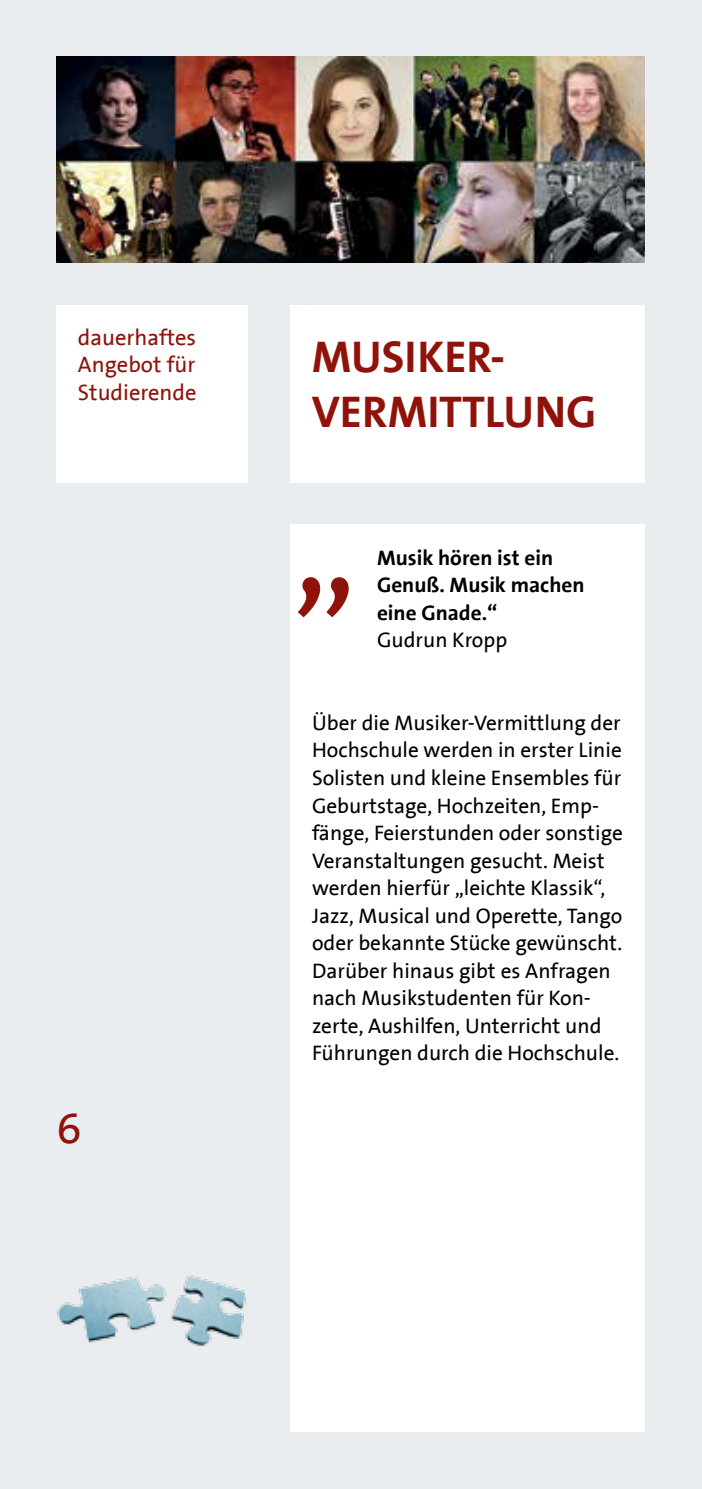
<style>
.page{position:relative;width:702px;height:1489px;background:#fff}
.page>*{position:absolute;margin:0;border:0;box-sizing:border-box;transform-origin:0 0}
.t1{font:150px "The Sans B5 Plain";color:#8f130a}
.t2{font:700 45px/55px "The Sans B7";color:#8f130a}
.t3{font:45px "The Sans B5 Plain";color:#8f130a}
.t4{font:22.5px/27.5px "The Sans B5 Plain";color:#8f130a;text-align:justify}
.t5{font:21.25px/27.5px "The Sans B5 Plain";color:#000}
.t6{font:700 21.25px/27.5px "The Sans B7";color:#000}
</style>
<div class="page">
<div style="left:0;top:0;width:702px;height:1488px;background:#eaedef"></div>
<div style="left:291px;top:305px;width:354px;height:177px;background:#fff"></div>
<div style="left:291px;top:524px;width:354px;height:907px;background:#fff"></div>
<div style="left:57px;top:305px;width:191px;height:177px;background:#fff"></div>
<img style="left:57px;top:57px;width:587px;height:205px">
<img style="left:57px;top:1275px;width:189px;height:71px">
<p class="t4" style="left:78px;top:323px;width:120px">dauerhaftes Angebot für Studierende</p>
<h2 class="t3" style="left:57px;top:1098px;width:26px">6</h2>
<h2 class="t2" style="left:311px;top:330px;width:286px">MUSIKER-<br>VERMITTLUNG</h2>
<h1 class="t1" style="left:292px;top:447px;width:66px">„</h1>
<p class="t6" style="left:377px;top:544px;width:209px">Musik hören ist ein<br>Genuß. Musik machen eine Gnade.“</p>
<p class="t5" style="left:377px;top:626px;width:132px">Gudrun Kropp</p>
<p class="t5" style="left:312px;top:709px;width:312px">Über die Musiker-Vermittlung der Hochschule werden in erster Linie Solisten und kleine Ensembles für Geburtstage, Hochzeiten, Emp&shy;fänge, Feierstunden oder sonstige Veranstaltungen gesucht. Meist werden hierfür „leichte Klassik“, Jazz, Musical und Operette, Tango oder bekannte Stücke gewünscht.<br>Darüber hinaus gibt es Anfragen nach Musikstudenten für Kon&shy;zerte, Aushilfen, Unterricht und Führungen durch die Hochschule.</p>
</div>
